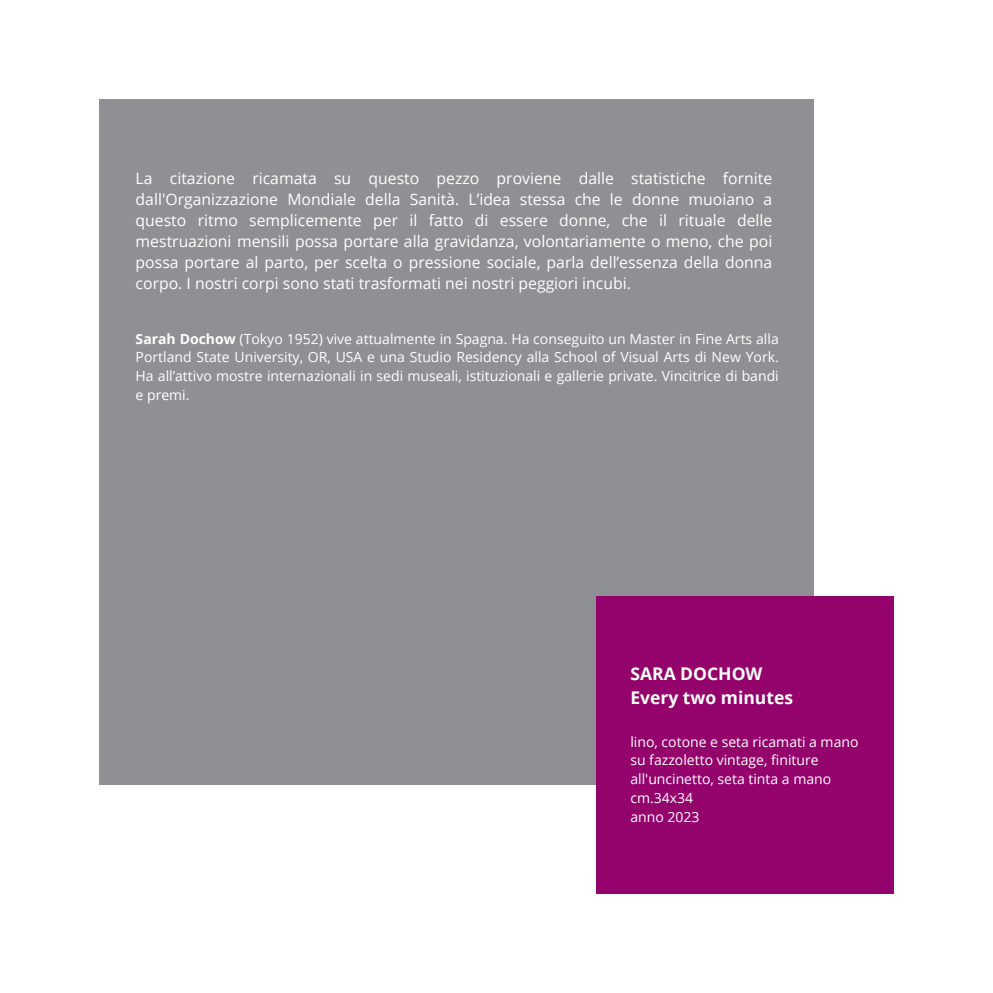
<style>
.page{position:relative;width:993px;height:993px;background:#fff}
.page>*{position:absolute;margin:0;border:0;box-sizing:border-box;transform-origin:0 0}
.t1{font:700 17.5px/23.3px "Open Sans";color:#fff}
.t2{font:15.75px/21px "Open Sans";color:#fff;text-align:justify}
.t3{font:14px/18.7px "Open Sans";color:#fff}
.s1{font-weight:700}
</style>
<div class="page">
<div style="left:99px;top:99px;width:714px;height:686px;background:#8e9093"></div>
<div style="left:595px;top:595px;width:298px;height:298px;background:#94026b"></div>
<p class="t2" style="left:136px;top:167px;width:638px">La citazione ricamata su questo pezzo proviene dalle statistiche fornite dall'Organizzazione Mondiale della Sanità. L’idea stessa che le donne muoiano a questo ritmo semplicemente per il fatto di essere donne, che il rituale delle mestruazioni mensili possa portare alla gravidanza, volontariamente o meno, che poi possa portare al parto, per scelta o pressione sociale, parla dell’essenza della donna corpo. I nostri corpi sono stati trasformati nei nostri peggiori incubi.</p>
<p class="t3" style="left:136px;top:329px;width:644px;text-align:justify"><span class="s1">Sarah Dochow</span> (Tokyo 1952) vive attualmente in Spagna. Ha conseguito un Master in Fine Arts alla Portland State University, OR, USA e una Studio Residency alla School of Visual Arts di New York.<br>Ha all’attivo mostre internazionali in sedi museali, istituzionali e gallerie private. Vincitrice di bandi e premi.</p>
<p class="t1" style="left:630px;top:661px;width:164px">SARA DOCHOW<br>Every two minutes</p>
<p class="t3" style="left:630px;top:731px;width:229px">lino, cotone e seta ricamati a mano su fazzoletto vintage, finiture all'uncinetto, seta tinta a mano cm.34x34<br>anno 2023</p>
</div>
